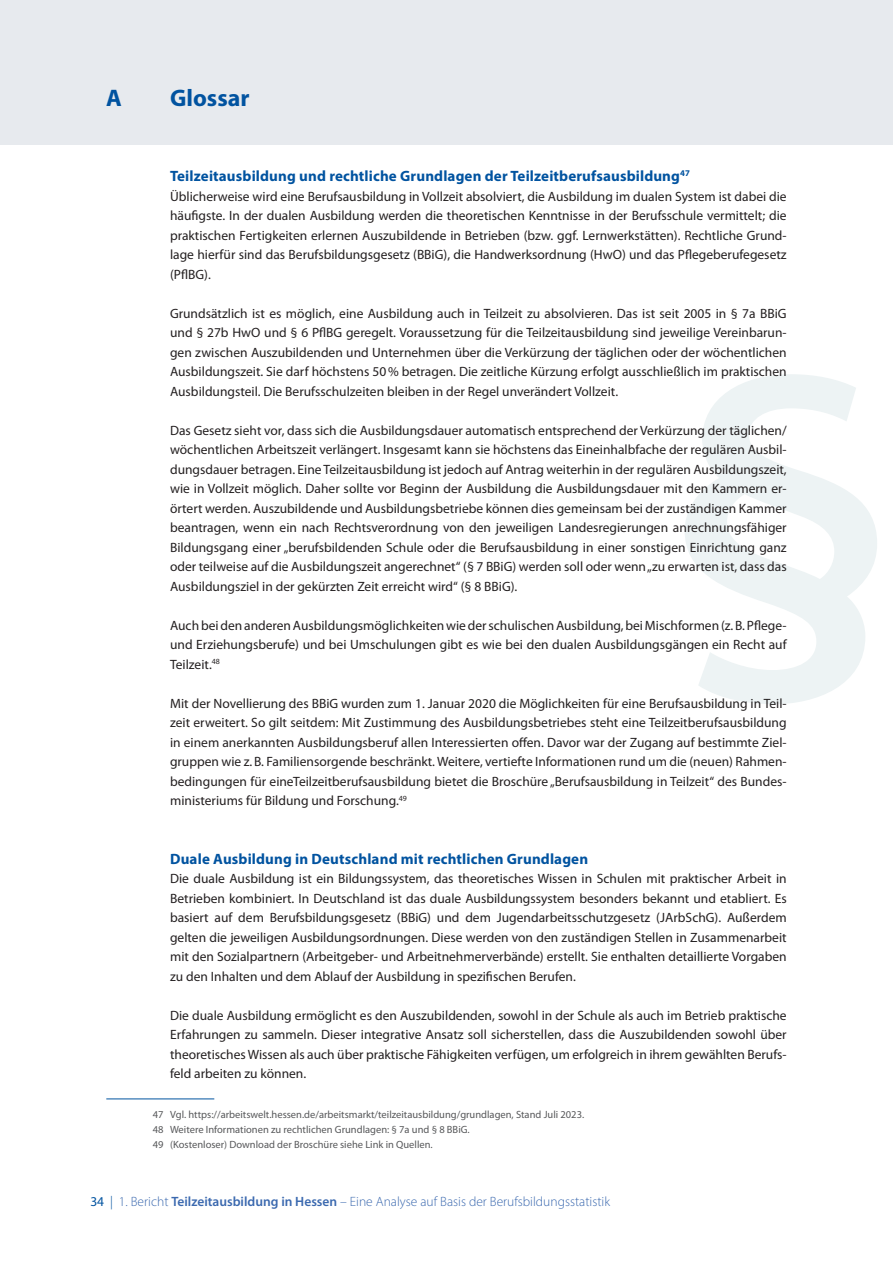
<style>
.page{position:relative;width:893px;height:1263px;background:#fff}
.page>*{position:absolute;margin:0;border:0;box-sizing:border-box;transform-origin:0 0}
.t1{font:700 24px "Myriad Pro";color:#0153a0}
.t2{font:700 15px "Myriad Pro";letter-spacing:.01em;color:#0153a0}
.t3{font:13.5px/19.5px "Myriad Pro";color:#231f20;text-align:justify}
.t4{font:300 13.5px "Myriad Pro";color:#3b69af}
.t5{font:10.5px/15px "Myriad Pro";color:#57585a}
.s1{font-weight:400;color:#0153a0}
.s2{color:#0153a0}
.s3{font-weight:600}
</style>
<div class="page">
<div style="left:0;top:0;width:893px;height:145px;background:#e7eaee"></div>
<svg style="left:685px;top:374px;width:192px;height:330px"></svg>
<hr style="left:106px;top:1098px;width:108px;height:1px;background:#0153a0">
<h1 class="t1" style="left:106px;top:83px;width:17px">A</h1>
<h1 class="t1" style="left:170px;top:83px;width:81px">Glossar</h1>
<p class="t2" style="left:170px;top:166px;width:521px">Teilzeitausbildung und rechtliche Grundlagen der Teilzeitberufsausbildung<sup>47</sup></p>
<p class="t3" style="left:170px;top:186px;width:618px">Üblicherweise wird eine Berufsausbildung in Vollzeit absolviert, die Ausbildung im dualen System ist dabei die häufigste. In der dualen Ausbildung werden die theoretischen Kenntnisse in der Berufsschule vermittelt; die praktischen Fertigkeiten erlernen Auszubildende in Betrieben (bzw. ggf. Lernwerkstätten). Rechtliche Grund&shy;lage hierfür sind das Berufsbildungsgesetz (BBiG), die Handwerksordnung (HwO) und das Pflegeberufegesetz (PflBG).</p>
<p class="t3" style="left:170px;top:303px;width:618px">Grundsätzlich ist es möglich, eine Ausbildung auch in Teilzeit zu absolvieren. Das ist seit 2005 in § 7a BBiG und § 27b HwO und § 6 PflBG geregelt. Voraussetzung für die Teilzeitausbildung sind jeweilige Vereinbarun&shy;gen zwischen Auszubildenden und Unternehmen über die Verkürzung der täglichen oder der wöchentlichen Ausbildungszeit. Sie darf höchstens 50% betragen. Die zeitliche Kürzung erfolgt ausschließlich im praktischen Ausbildungsteil. Die Berufsschulzeiten bleiben in der Regel unverändert Vollzeit.</p>
<p class="t3" style="left:170px;top:420px;width:618px">Das Gesetz sieht vor, dass sich die Ausbildungsdauer automatisch entsprechend der Verkürzung der täglichen/ wöchentlichen Arbeitszeit verlängert. Insgesamt kann sie höchstens das Eineinhalbfache der regulären Ausbil&shy;dungsdauer betragen. Eine Teilzeitausbildung ist jedoch auf Antrag weiterhin in der regulären Ausbildungszeit, wie in Vollzeit möglich. Daher sollte vor Beginn der Ausbildung die Ausbildungsdauer mit den Kammern er&shy;örtert werden. Auszubildende und Ausbildungsbetriebe können dies gemeinsam bei der zuständigen Kammer beantragen, wenn ein nach Rechtsverordnung von den jeweiligen Landesregierungen anrechnungsfähiger Bildungsgang einer „berufsbildenden Schule oder die Berufsausbildung in einer sonstigen Einrichtung ganz oder teilweise auf die Ausbildungszeit angerechnet“ (§ 7 BBiG) werden soll oder wenn „zu erwarten ist, dass das Ausbildungsziel in der gekürzten Zeit erreicht wird“ (§ 8 BBiG).</p>
<p class="t3" style="left:170px;top:615px;width:618px">Auch bei den anderen Ausbildungsmöglichkeiten wie der schulischen Ausbildung, bei Mischformen (z.B. Pflege&shy;und Erziehungsberufe) und bei Umschulungen gibt es wie bei den dualen Ausbildungsgängen ein Recht auf Teilzeit.<sup>48</sup></p>
<p class="t3" style="left:170px;top:693px;width:618px">Mit der Novellierung des BBiG wurden zum 1. Januar 2020 die Möglichkeiten für eine Berufsausbildung in Teil&shy;zeit erweitert. So gilt seitdem: Mit Zustimmung des Ausbildungsbetriebes steht eine Teilzeitberufsausbildung in einem anerkannten Ausbildungsberuf allen Interessierten offen. Davor war der Zugang auf bestimmte Ziel&shy;gruppen wie z.B. Familiensorgende beschränkt. Weitere, vertiefte Informationen rund um die (neuen) Rahmen&shy;bedingungen für eineTeilzeitberufsausbildung bietet die Broschüre „Berufsausbildung in Teilzeit“ des Bundes&shy;ministeriums für Bildung und Forschung.<sup>49</sup></p>
<p class="t2" style="left:170px;top:849px;width:420px">Duale Ausbildung in Deutschland mit rechtlichen Grundlagen</p>
<p class="t3" style="left:170px;top:869px;width:618px">Die duale Ausbildung ist ein Bildungssystem, das theoretisches Wissen in Schulen mit praktischer Arbeit in Betrieben kombiniert. In Deutschland ist das duale Ausbildungssystem besonders bekannt und etabliert. Es basiert auf dem Berufsbildungsgesetz (BBiG) und dem Jugendarbeitsschutzgesetz (JArbSchG). Außerdem gelten die jeweiligen Ausbildungsordnungen. Diese werden von den zuständigen Stellen in Zusammenarbeit mit den Sozialpartnern (Arbeitgeber- und Arbeitnehmerverbände) erstellt. Sie enthalten detaillierte Vorgaben zu den Inhalten und dem Ablauf der Ausbildung in spezifischen Berufen.</p>
<p class="t3" style="left:170px;top:1005px;width:618px">Die duale Ausbildung ermöglicht es den Auszubildenden, sowohl in der Schule als auch im Betrieb praktische Erfahrungen zu sammeln. Dieser integrative Ansatz soll sicherstellen, dass die Auszubildenden sowohl über theoretisches Wissen als auch über praktische Fähigkeiten verfügen, um erfolgreich in ihrem gewählten Berufs&shy;feld arbeiten zu können.</p>
<p class="t5" style="left:153px;top:1107px;width:433px">47 Vgl. https://arbeitswelt.hessen.de/arbeitsmarkt/teilzeitausbildung/grundlagen, Stand Juli 2023.<br>48 Weitere Informationen zu rechtlichen Grundlagen: § 7a und § 8 BBiG.<br>49 (Kostenloser) Download der Broschüre siehe Link in Quellen.</p>
<p class="t4" style="left:90px;top:1193px;width:521px"><span class="s1">34</span> <span class="s2">|</span> 1. Bericht <span class="s3">Teilzeitausbildung in Hessen</span> – Eine Analyse auf Basis der Berufsbildungsstatistik</p>
</div>
